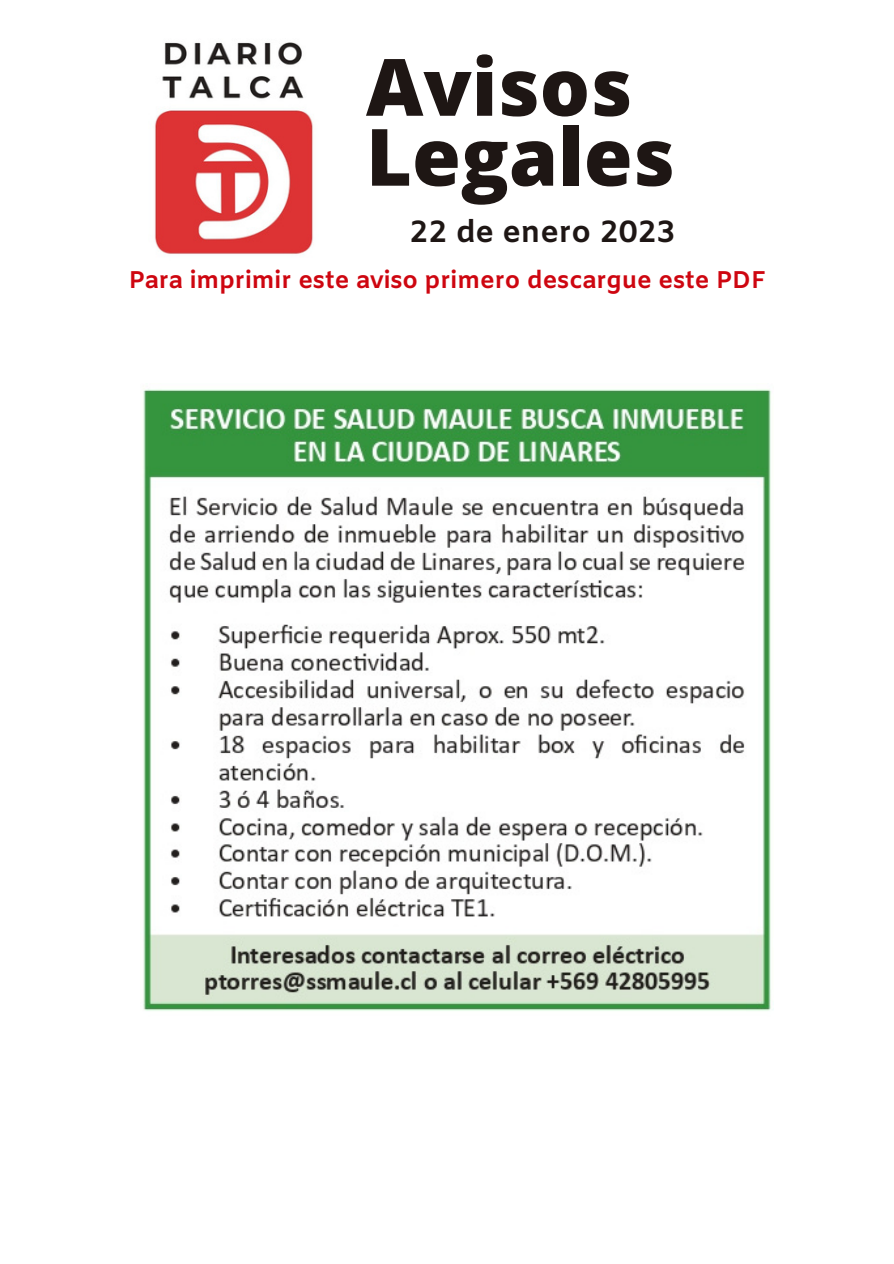
<style>
.page{position:relative;width:894px;height:1264px;background:#fff}
.page>*{position:absolute;margin:0;border:0;box-sizing:border-box;transform-origin:0 0}
.t1{font:800 79.05px/69.9px "Open Sans";color:#1e1614}
.t2{font:700 30.6px "Amiko";color:#1e1614}
.t3{font:700 24.15px "Amiko";color:#ce0610}
</style>
<div class="page">
<img style="left:154px;top:42px;width:159px;height:213px">
<img style="left:143px;top:389px;width:628px;height:622px">
<h1 class="t1" style="left:366px;top:50px;width:310px">Avisos<br>Legales</h1>
<p class="t2" style="left:409px;top:213px;width:267px">22 de enero 2023</p>
<p class="t3" style="left:129px;top:265px;width:638px">Para imprimir este aviso primero descargue este PDF</p>
</div>
